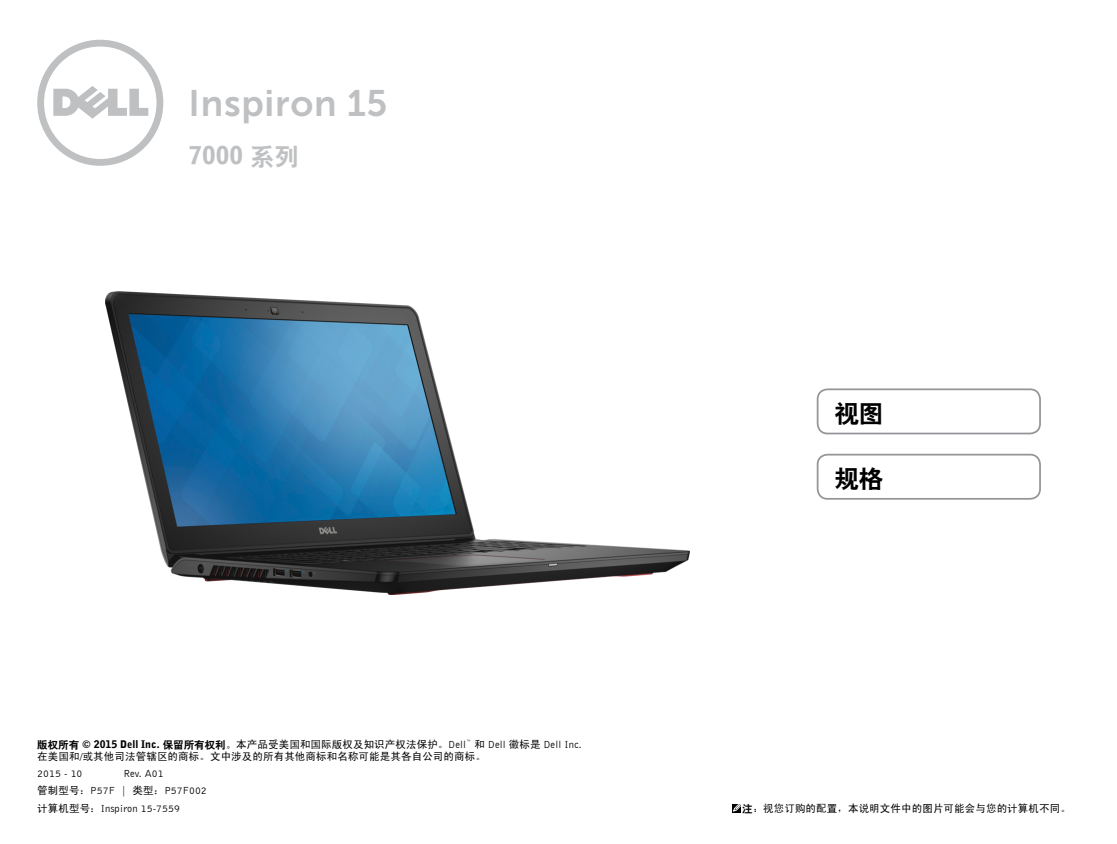
<style>
.page{position:relative;width:1117px;height:844px;background:#fff}
.page>*{position:absolute;margin:0;border:0;box-sizing:border-box;transform-origin:0 0}
.Brand{font:36.75px "Museo Sans For Dell 700";letter-spacing:.02em;color:#bec0c2}
.Model{font:900 24.5px "Bell Gothic BT";color:#bec0c2}
.Cover_Title{font:24.5px "Heiti CSEG";color:#000}
.Legal_1{font:10.5px/12.2px "Sim Hei";letter-spacing:.01em;color:#000}
.Legal_1-2{font:10.5px "Bell Gothic BT";letter-spacing:.01em;color:#000}
.Note_Legal{font:10.5px "Sim Hei";letter-spacing:.01em;color:#000}
.s1{font-family:"Heiti CSEG";font-weight:400}
.s2{font-family:"Heiti CSEG"}
.s3{font-family:"Bell Gothic BT";font-weight:900}
.s4{font-family:"Bell Gothic BT"}
.s5{font-family:"Sim Hei"}
</style>
<div class="page">
<div style="left:816px;top:388px;width:224px;height:46px;border:2px solid #939598;border-radius:10px"></div>
<div style="left:816px;top:453px;width:224px;height:46px;border:2px solid #939598;border-radius:10px"></div>
<img style="left:105px;top:291px;width:585px;height:304px">
<svg style="left:37px;top:40px;width:126px;height:126px"></svg>
<svg style="left:732px;top:804px;width:8px;height:8px"></svg>
<svg style="left:733px;top:804px;width:7px;height:7px"></svg>
<p class="Brand" style="left:189px;top:83px;width:200px">Inspiron 15</p>
<p class="Model" style="left:189px;top:140px;width:112px">7000 <span class="s1">系列</span></p>
<p class="Cover_Title" style="left:834px;top:401px;width:50px">视图</p>
<p class="Cover_Title" style="left:834px;top:466px;width:50px">规格</p>
<p class="Legal_1" style="left:37px;top:737px;width:546px"><span class="s2">版权所有</span> <span class="s3">© 2015 Dell Inc.</span> <span class="s2">保留所有权利。</span>本产品受美国和国际版权及知识产权法保护。<span class="s4">Dell</span><sup>™</sup> 和 <span class="s4">Dell</span> 徽标是 <span class="s4">Dell Inc.</span>在美国和<span class="s4">/</span>或其他司法管辖区的商标。文中涉及的所有其他商标和名称可能是其各自公司的商标。</p>
<p class="Legal_1-2" style="left:37px;top:766px;width:47px">2015 - 10</p>
<p class="Legal_1-2" style="left:123px;top:766px;width:42px">Rev. A01</p>
<p class="Legal_1-2" style="left:37px;top:784px;width:171px"><span class="s5">管制型号：</span>P57F | <span class="s5">类型：</span>P57F002</p>
<p class="Legal_1-2" style="left:37px;top:801px;width:144px"><span class="s5">计算机型号：</span>Inspiron 15-7559</p>
<p class="Note_Legal" style="left:742px;top:802px;width:330px"><span class="s2">注：</span>视您订购的配置，本说明文件中的图片可能会与您的计算机不同。</p>
</div>
